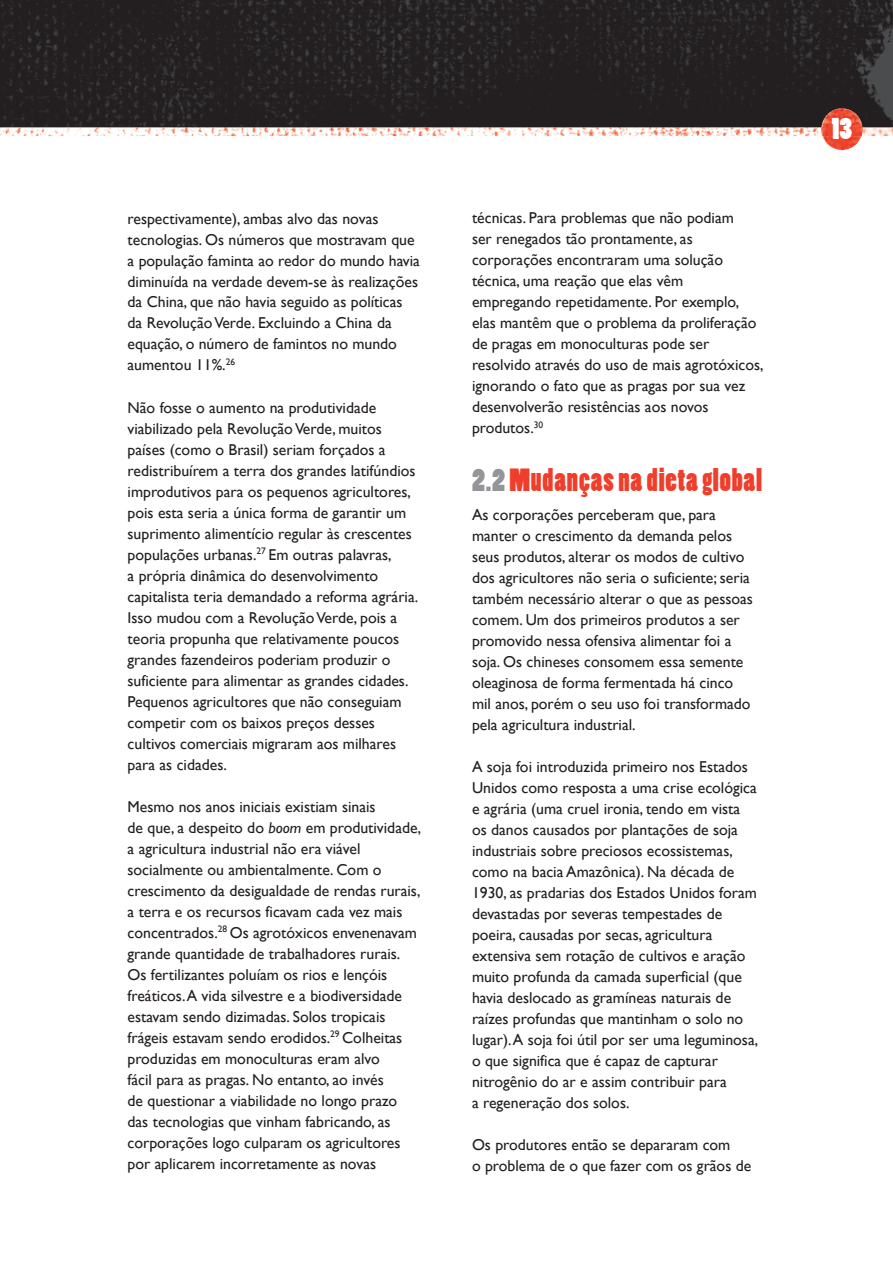
<style>
.page{position:relative;width:893px;height:1263px;background:#fff}
.page>*{position:absolute;margin:0;border:0;box-sizing:border-box;transform-origin:0 0}
.t1{font:30px "Poplar Std";letter-spacing:.025em;color:#ef3e2b}
.t2{font:28.5px "Poplar Std";color:#fff}
.t3{font:15.75px/21px "Gill Sans";color:#231f20}
.s1{font-style:italic}
.s2{color:#939598}
</style>
<div class="page">
<img style="left:0;top:0;width:893px;height:128px">
<img style="left:862px;top:128px;width:31px;height:8px">
<img style="left:0;top:128px;width:821px;height:8px">
<img style="left:821px;top:108px;width:41px;height:42px">
<p class="t3" style="left:128px;top:208px;width:294px">respectivamente), ambas alvo das novas tecnologias. Os números que mostravam que a população faminta ao redor do mundo havia diminuída na verdade devem-se às realizações da China, que não havia seguido as políticas da Revolução Verde. Excluindo a China da equação, o número de famintos no mundo aumentou 11%.<sup>26</sup></p>
<p class="t3" style="left:128px;top:397px;width:292px">Não fosse o aumento na produtividade viabilizado pela Revolução Verde, muitos países (como o Brasil) seriam forçados a redistribuírem a terra dos grandes latifúndios improdutivos para os pequenos agricultores, pois esta seria a única forma de garantir um suprimento alimentício regular às crescentes populações urbanas.<sup>27</sup> Em outras palavras,<br>a própria dinâmica do desenvolvimento capitalista teria demandado a reforma agrária.<br>Isso mudou com a Revolução Verde, pois a teoria propunha que relativamente poucos grandes fazendeiros poderiam produzir o suficiente para alimentar as grandes cidades.<br>Pequenos agricultores que não conseguiam competir com os baixos preços desses cultivos comerciais migraram aos milhares para as cidades.</p>
<p class="t3" style="left:128px;top:796px;width:295px">Mesmo nos anos iniciais existiam sinais<br>de que, a despeito do <span class="s1">boom</span> em produtividade, a agricultura industrial não era viável socialmente ou ambientalmente. Com o crescimento da desigualdade de rendas rurais, a terra e os recursos ficavam cada vez mais concentrados.<sup>28</sup> Os agrotóxicos envenenavam grande quantidade de trabalhadores rurais.<br>Os fertilizantes poluíam os rios e lençóis freáticos. A vida silvestre e a biodiversidade estavam sendo dizimadas. Solos tropicais frágeis estavam sendo erodidos.<sup>29</sup> Colheitas produzidas em monoculturas eram alvo<br>fácil para as pragas. No entanto, ao invés<br>de questionar a viabilidade no longo prazo das tecnologias que vinham fabricando, as corporações logo culparam os agricultores por aplicarem incorretamente as novas</p>
<p class="t3" style="left:472px;top:208px;width:293px">técnicas. Para problemas que não podiam<br>ser renegados tão prontamente, as corporações encontraram uma solução técnica, uma reação que elas vêm empregando repetidamente. Por exemplo, elas mantêm que o problema da proliferação de pragas em monoculturas pode ser resolvido através do uso de mais agrotóxicos, ignorando o fato que as pragas por sua vez desenvolverão resistências aos novos produtos.<sup>30</sup></p>
<h1 class="t1" style="left:472px;top:468px;width:292px"><span class="s2">2.2</span> Mudanças na dieta global</h1>
<p class="t3" style="left:472px;top:504px;width:283px">As corporações perceberam que, para manter o crescimento da demanda pelos seus produtos, alterar os modos de cultivo dos agricultores não seria o suficiente; seria também necessário alterar o que as pessoas comem. Um dos primeiros produtos a ser promovido nessa ofensiva alimentar foi a soja. Os chineses consomem essa semente oleaginosa de forma fermentada há cinco mil anos, porém o seu uso foi transformado pela agricultura industrial.</p>
<p class="t3" style="left:472px;top:756px;width:288px">A soja foi introduzida primeiro nos Estados Unidos como resposta a uma crise ecológica e agrária (uma cruel ironia, tendo em vista os danos causados por plantações de soja industriais sobre preciosos ecossistemas, como na bacia Amazônica). Na década de 1930, as pradarias dos Estados Unidos foram devastadas por severas tempestades de poeira, causadas por secas, agricultura extensiva sem rotação de cultivos e aração muito profunda da camada superficial (que havia deslocado as gramíneas naturais de raízes profundas que mantinham o solo no lugar). A soja foi útil por ser uma leguminosa, o que significa que é capaz de capturar nitrogênio do ar e assim contribuir para<br>a regeneração dos solos.</p>
<p class="t3" style="left:472px;top:1134px;width:281px">Os produtores então se depararam com<br>o problema de o que fazer com os grãos de</p>
<h2 class="t2" style="left:832px;top:117px;width:22px">13</h2>
</div>
